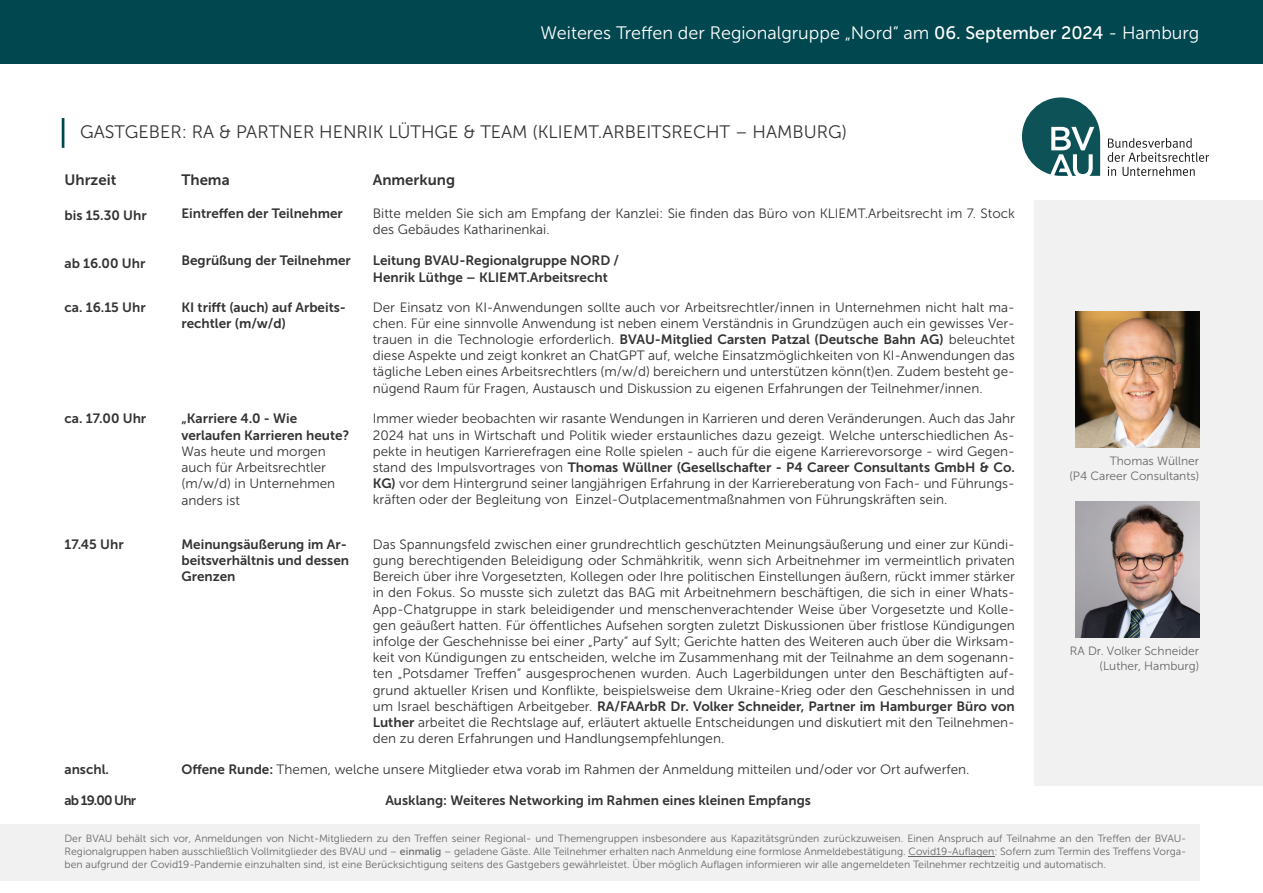
<style>
.page{position:relative;width:1263px;height:893px;background:#fff}
.page>*{position:absolute;margin:0;border:0;box-sizing:border-box;transform-origin:0 0}
.t1{font:18px "Museo Sans 300";color:#fff}
.t2{font:18px "Museo Sans 300";color:#333}
.t3{font:15px "Museo Sans 700";color:#333}
.t4{font:13.5px "Museo Sans 300";color:#333}
.t5{font:13.5px "Museo Sans 700";color:#333}
.t6{font:12px "Museo Sans 300";color:#666766}
.t7{font:10.5px "Museo Sans 300";color:#666766}
.s1{font-family:"Museo Sans 500"}
.s2{font-family:"Museo Sans 700"}
.s3{font-family:"Museo Sans 300"}
</style>
<div class="page">
<div style="left:0;top:824px;width:1199px;height:57px;background:#f2f1f1"></div>
<hr style="left:908px;top:856px;width:86px;height:1px;background:#666766">
<svg style="left:1108px;top:138px;width:101px;height:38px"></svg>
<svg style="left:1022px;top:97px;width:78px;height:79px"></svg>
<div style="left:1034px;top:200px;width:229px;height:585px;background:#f2f1f1"></div>
<img style="left:1076px;top:311px;width:123px;height:136px">
<img style="left:1076px;top:501px;width:123px;height:136px">
<div style="left:0;top:0;width:1263px;height:64px;background:#00474f"></div>
<hr style="left:62px;top:118px;width:2px;height:30px;background:#00464f">
<p class="t1" style="left:540px;top:26px;width:660px">Weiteres Treffen der Regionalgruppe „Nord“ am <span class="s1">06. September 2024</span> - Hamburg</p>
<p class="t1" style="left:640px;top:26px;width:561px">17. Treffen, Regionalgruppe „West“ am <span class="s1">21. Februar 2019</span> - Düsseldorf</p>
<p class="t2" style="left:80px;top:125px;width:768px">GASTGEBER: RA &amp; PARTNER HENRIK LÜTHGE &amp; TEAM (KLIEMT.ARBEITSRECHT – HAMBURG)</p>
<p class="t3" style="left:64px;top:174px;width:53px">Uhrzeit</p>
<p class="t3" style="left:181px;top:174px;width:50px">Thema</p>
<p class="t3" style="left:373px;top:174px;width:84px">Anmerkung</p>
<p class="t5" style="left:64px;top:210px;width:84px">bis 15.30 Uhr</p>
<p class="t5" style="left:181px;top:208px;width:163px">Eintreffen der Teilnehmer</p>
<p class="t4" style="left:373px;top:208px;width:644px">Bitte melden Sie sich am Empfang der Kanzlei: Sie finden das Büro von KLIEMT.Arbeitsrecht im 7. Stock</p>
<p class="t4" style="left:373px;top:224px;width:178px">des Gebäudes Katharinenkai.</p>
<p class="t5" style="left:64px;top:257px;width:82px">ab 16.00 Uhr</p>
<p class="t5" style="left:181px;top:255px;width:171px">Begrüßung der Teilnehmer</p>
<p class="t5" style="left:373px;top:255px;width:248px">Leitung BVAU-Regionalgruppe NORD /</p>
<p class="t5" style="left:373px;top:272px;width:236px">Henrik Lüthge – KLIEMT.Arbeitsrecht</p>
<p class="t5" style="left:64px;top:302px;width:83px">ca. 16.15 Uhr</p>
<p class="t5" style="left:181px;top:302px;width:166px">KI trifft (auch) auf Arbeits-</p>
<p class="t5" style="left:181px;top:318px;width:106px">rechtler (m/w/d)</p>
<p class="t4" style="left:373px;top:301px;width:644px">Der Einsatz von KI-Anwendungen sollte auch vor Arbeitsrechtler/innen in Unternehmen nicht halt ma-</p>
<p class="t4" style="left:373px;top:318px;width:644px">chen. Für eine sinnvolle Anwendung ist neben einem Verständnis in Grundzügen auch ein gewisses Ver-</p>
<p class="t4" style="left:373px;top:334px;width:644px">trauen in die Technologie erforderlich. <span class="s2">BVAU-Mitglied Carsten Patzal (Deutsche Bahn AG)</span> beleuchtet</p>
<p class="t4" style="left:373px;top:350px;width:644px">diese Aspekte und zeigt konkret an ChatGPT auf, welche Einsatzmöglichkeiten von KI-Anwendungen das</p>
<p class="t4" style="left:373px;top:366px;width:644px">tägliche Leben eines Arbeitsrechtlers (m/w/d) bereichern und unterstützen könn(t)en. Zudem besteht ge-</p>
<p class="t4" style="left:373px;top:382px;width:611px">nügend Raum für Fragen, Austausch und Diskussion zu eigenen Erfahrungen der Teilnehmer/innen.</p>
<p class="t5" style="left:64px;top:413px;width:83px">ca. 17.00 Uhr</p>
<p class="t5" style="left:181px;top:413px;width:117px">„Karriere 4.0 - Wie</p>
<p class="t5" style="left:181px;top:430px;width:169px">verlaufen Karrieren heute?</p>
<p class="t4" style="left:181px;top:446px;width:146px">Was heute und morgen</p>
<p class="t4" style="left:181px;top:462px;width:146px">auch für Arbeitsrechtler</p>
<p class="t4" style="left:181px;top:478px;width:155px">(m/w/d) in Unternehmen</p>
<p class="t4" style="left:181px;top:494px;width:60px">anders ist</p>
<p class="t5" style="left:64px;top:539px;width:61px">17.45 Uhr</p>
<p class="t5" style="left:181px;top:539px;width:167px">Meinungsäußerung im Ar-</p>
<p class="t5" style="left:181px;top:555px;width:169px">beitsverhältnis und dessen</p>
<p class="t5" style="left:181px;top:571px;width:56px">Grenzen</p>
<p class="t4" style="left:373px;top:413px;width:644px">Immer wieder beobachten wir rasante Wendungen in Karrieren und deren Veränderungen. Auch das Jahr</p>
<p class="t4" style="left:373px;top:429px;width:644px">2024 hat uns in Wirtschaft und Politik wieder erstaunliches dazu gezeigt. Welche unterschiedlichen As-</p>
<p class="t4" style="left:373px;top:446px;width:644px">pekte in heutigen Karrierefragen eine Rolle spielen - auch für die eigene Karrierevorsorge - wird Gegen-</p>
<p class="t5" style="left:373px;top:462px;width:644px"><span class="s3">stand des Impulsvortrages von</span> Thomas Wüllner (Gesellschafter - P4 Career Consultants GmbH &amp; Co.</p>
<p class="t4" style="left:373px;top:478px;width:644px"><span class="s2">KG)</span> vor dem Hintergrund seiner langjährigen Erfahrung in der Karriereberatung von Fach- und Führungs-</p>
<p class="t4" style="left:373px;top:494px;width:576px">kräften oder der Begleitung von Einzel-Outplacementmaßnahmen von Führungskräften sein.</p>
<p class="t4" style="left:373px;top:539px;width:644px">Das Spannungsfeld zwischen einer grundrechtlich geschützten Meinungsäußerung und einer zur Kündi-</p>
<p class="t4" style="left:373px;top:555px;width:644px">gung berechtigenden Beleidigung oder Schmähkritik, wenn sich Arbeitnehmer im vermeintlich privaten</p>
<p class="t4" style="left:373px;top:571px;width:644px">Bereich über ihre Vorgesetzten, Kollegen oder Ihre politischen Einstellungen äußern, rückt immer stärker</p>
<p class="t4" style="left:373px;top:587px;width:644px">in den Fokus. So musste sich zuletzt das BAG mit Arbeitnehmern beschäftigen, die sich in einer Whats-</p>
<p class="t4" style="left:373px;top:603px;width:644px">App-Chatgruppe in stark beleidigender und menschenverachtender Weise über Vorgesetzte und Kolle-</p>
<p class="t4" style="left:373px;top:620px;width:644px">gen geäußert hatten. Für öffentliches Aufsehen sorgten zuletzt Diskussionen über fristlose Kündigungen</p>
<p class="t4" style="left:373px;top:636px;width:644px">infolge der Geschehnisse bei einer „Party“ auf Sylt; Gerichte hatten des Weiteren auch über die Wirksam-</p>
<p class="t4" style="left:373px;top:652px;width:644px">keit von Kündigungen zu entscheiden, welche im Zusammenhang mit der Teilnahme an dem sogenann-</p>
<p class="t4" style="left:373px;top:668px;width:644px">ten „Potsdamer Treffen“ ausgesprochenen wurden. Auch Lagerbildungen unter den Beschäftigten auf-</p>
<p class="t4" style="left:373px;top:684px;width:644px">grund aktueller Krisen und Konflikte, beispielsweise dem Ukraine-Krieg oder den Geschehnissen in und</p>
<p class="t5" style="left:373px;top:701px;width:644px"><span class="s3">um Israel beschäftigen Arbeitgeber.</span> RA/FAArbR Dr. Volker Schneider, Partner im Hamburger Büro von</p>
<p class="t4" style="left:373px;top:717px;width:644px"><span class="s2">Luther</span> arbeitet die Rechtslage auf, erläutert aktuelle Entscheidungen und diskutiert mit den Teilnehmen-</p>
<p class="t4" style="left:373px;top:733px;width:353px">den zu deren Erfahrungen und Handlungsempfehlungen.</p>
<p class="t5" style="left:64px;top:764px;width:46px">anschl.</p>
<p class="t4" style="left:181px;top:764px;width:790px"><span class="s2">Offene Runde:</span> Themen, welche unsere Mitglieder etwa vorab im Rahmen der Anmeldung mitteilen und/oder vor Ort aufwerfen.</p>
<p class="t5" style="left:64px;top:795px;width:73px">ab 19.00 Uhr</p>
<p class="t5" style="left:385px;top:795px;width:427px">Ausklang: Weiteres Networking im Rahmen eines kleinen Empfangs</p>
<p class="t6" style="left:1110px;top:456px;width:91px">Thomas Wüllner</p>
<p class="t6" style="left:1069px;top:471px;width:131px">(P4 Career Consultants)</p>
<p class="t6" style="left:1070px;top:646px;width:131px">RA Dr. Volker Schneider</p>
<p class="t6" style="left:1099px;top:661px;width:101px">(Luther, Hamburg)</p>
<p class="t7" style="left:64px;top:834px;width:1123px">Der BVAU behält sich vor, Anmeldungen von Nicht-Mitgliedern zu den Treffen seiner Regional- und Themengruppen insbesondere aus Kapazitätsgründen zurückzuweisen. Einen Anspruch auf Teilnahme an den Treffen der BVAU-</p>
<p class="t7" style="left:64px;top:847px;width:1123px">Regionalgruppen haben ausschließlich Vollmitglieder des BVAU und – <span class="s1">einmalig</span> – geladene Gäste. Alle Teilnehmer erhalten nach Anmeldung eine formlose Anmeldebestätigung. Covid19-Auflagen: Sofern zum Termin des Treffens Vorga-</p>
<p class="t7" style="left:64px;top:860px;width:1043px">ben aufgrund der Covid19-Pandemie einzuhalten sind, ist eine Berücksichtigung seitens des Gastgebers gewährleistet. Über möglich Auflagen informieren wir alle angemeldeten Teilnehmer rechtzeitig und automatisch.</p>
</div>
